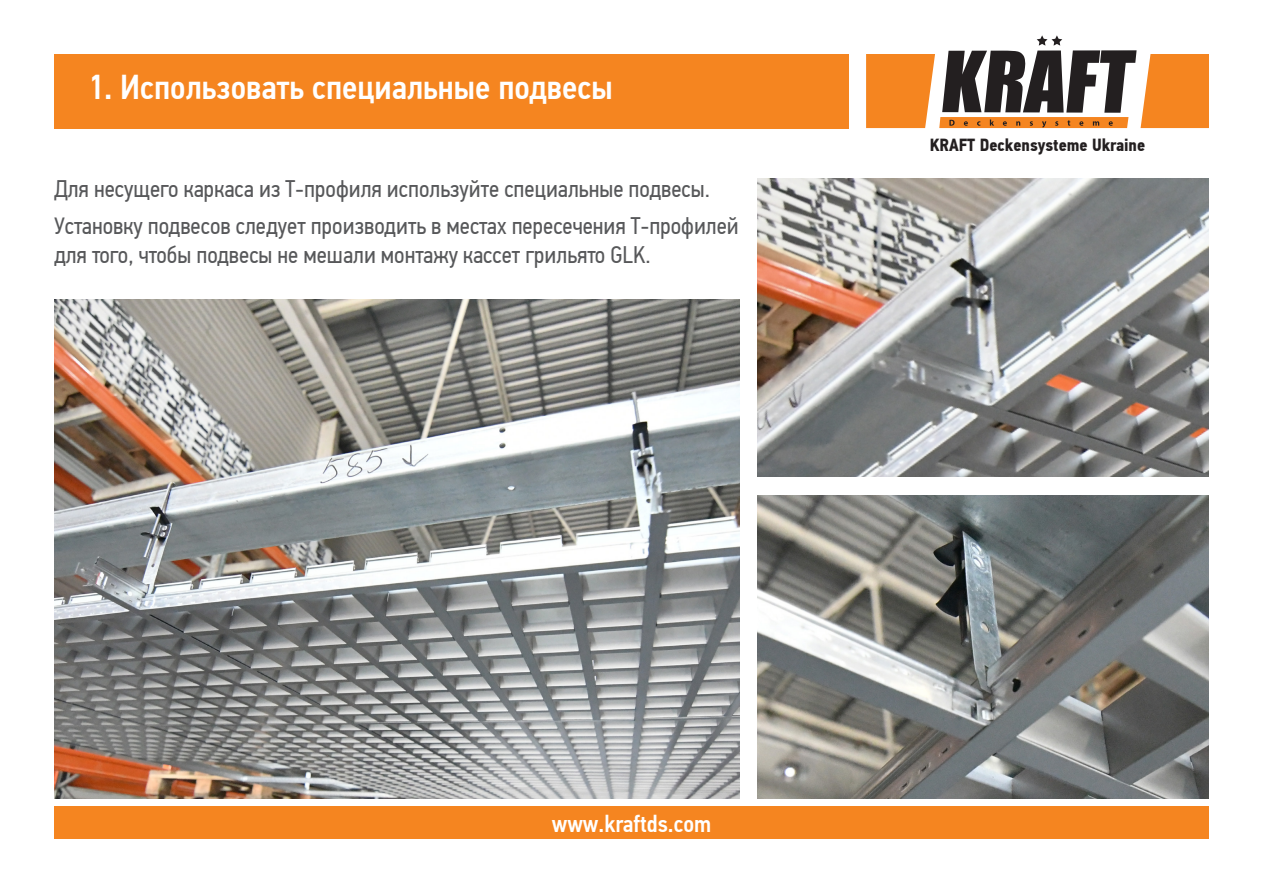
<style>
.page{position:relative;width:1263px;height:893px;background:#fff}
.page>*{position:absolute;margin:0;border:0;box-sizing:border-box;transform-origin:0 0}
.t1{font:500 34.5px "PF Din Text Cond Pro";color:#fff}
.t2{font:24px/28.8px "PF Din Text Cond Pro";color:#57585a}
.t3{font:500 24px "PF Din Text Cond Pro";color:#fff}
.t4{font:700 17.55px "PF Din Text Cond Pro";color:#231f20}
</style>
<div class="page">
<svg style="left:866px;top:35px;width:343px;height:93px"></svg>
<div style="left:54px;top:806px;width:1155px;height:33px;background:#f58520"></div>
<div style="left:54px;top:54px;width:794px;height:74px;background:#f58520"></div>
<img style="left:758px;top:495px;width:451px;height:303px">
<img style="left:54px;top:299px;width:686px;height:499px">
<img style="left:758px;top:179px;width:451px;height:297px">
<p class="t1" style="left:88px;top:67px;width:526px">1. Использовать специальные подвесы</p>
<p class="t2" style="left:54px;top:174px;width:657px">Для несущего каркаса из Т-профиля используйте специальные подвесы.</p>
<p class="t2" style="left:54px;top:211px;width:686px">Установку подвесов следует производить в местах пересечения Т-профилей для того, чтобы подвесы не мешали монтажу кассет грильято GLK.</p>
<p class="t4" style="left:930px;top:134px;width:217px">KRAFT Deckensysteme Ukraine</p>
<p class="t3" style="left:552px;top:809px;width:161px">www.kraftds.com</p>
</div>
